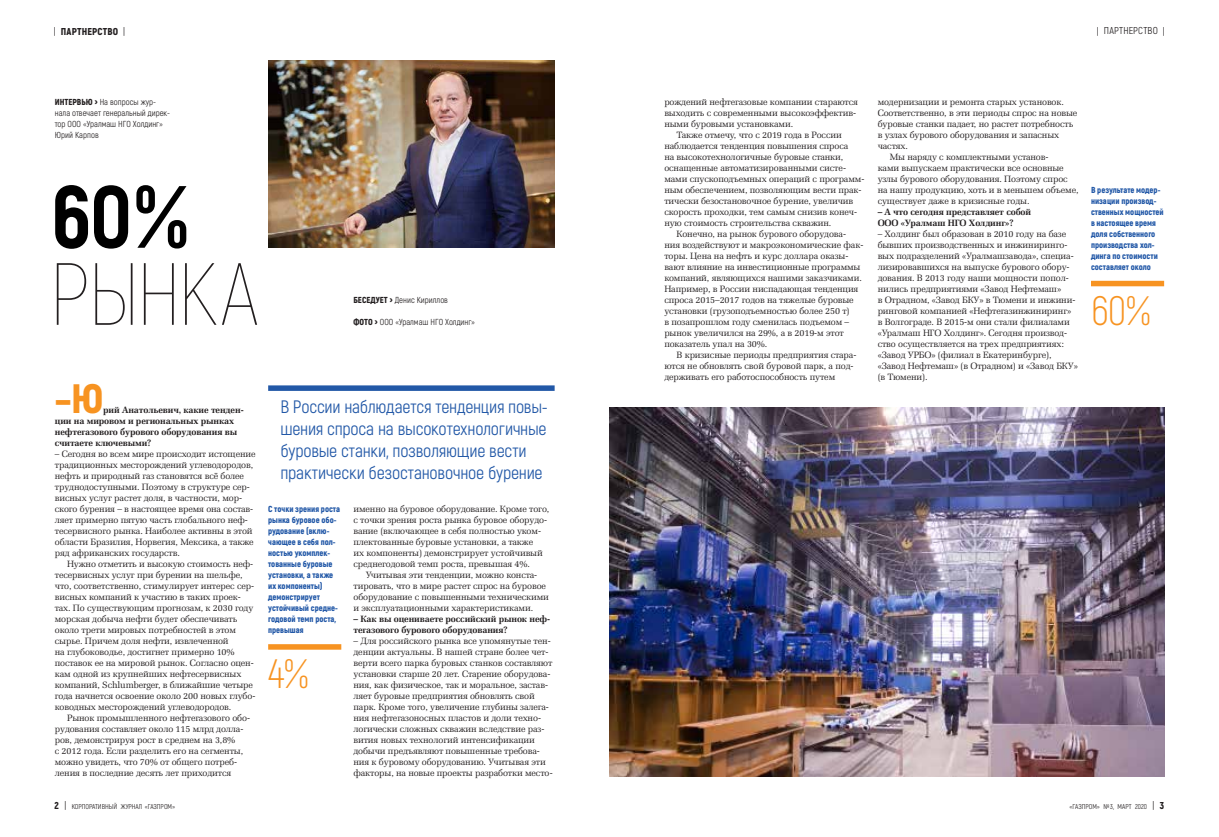
<style>
.page{position:relative;width:1219px;height:837px;background:#fff}
.page>*{position:absolute;margin:0;border:0;box-sizing:border-box;transform-origin:0 0}
.t1{font:100 88px "Akrobat";letter-spacing:-.035em;color:#231f20}
.t2{font:800 88px "Akrobat";color:#000}
.t3{font:300 41px "Akrobat";color:#f79321}
.t4{font:900 41px "Akrobat";color:#f79321}
.t5{font:18px/22px "Akrobat";letter-spacing:-.01em;color:#2258a7}
.t6{font:900 10px "Akrobat";letter-spacing:.015em;color:#231f20}
.t7{font:10px "Akrobat";letter-spacing:.02em;color:#231f20}
.t8{font:9.2px/11px "Zapf Elliptical 711 BT";letter-spacing:-.015em;color:#231f20}
.t9{font:700 9.2px/11px "Zapf Elliptical 711 BT";letter-spacing:-.015em;color:#231f20}
.t10{font:900 8.7px/11px "Akrobat";color:#2258a7}
.t11{font:8.7px/11px "Akrobat";color:#231f20}
.t12{font:7px "Akrobat";color:#231f20}
.s1{font-weight:400}
.s2{font-weight:900}
.s3{font-weight:900;font-size:11px}
.s4{font-weight:900;font-size:10px}
.s5{font-size:10px}
.s6{font-weight:600;font-size:5px}
</style>
<div class="page">
<img style="left:268px;top:60px;width:287px;height:188px">
<svg style="left:457px;top:66px;width:10px;height:8px"></svg>
<svg style="left:432px;top:66px;width:8px;height:8px"></svg>
<div style="left:268px;top:644px;width:73px;height:5px;background:#f79321"></div>
<img style="left:609px;top:407px;width:555px;height:369px">
<div style="left:268px;top:385px;width:287px;height:6px;background:#2258a7"></div>
<div style="left:1091px;top:281px;width:73px;height:5px;background:#f79321"></div>
<p class="t6" style="left:54px;top:25px;width:73px"><span class="s1">|</span> ПАРТНЕРСТВО <span class="s1">|</span></p>
<p class="t7" style="left:1097px;top:25px;width:69px">| ПАРТНЕРСТВО |</p>
<p class="t11" style="left:55px;top:96px;width:117px"><span class="s2">ИНТЕРВЬЮ</span> <span class="s3">›</span> На вопросы жур&shy;нала отвечает генеральный дирек&shy;тор ООО «Уралмаш НГО Холдинг»<br>Юрий Карпов</p>
<h1 class="t2" style="left:51px;top:161px;width:138px">60%</h1>
<h1 class="t1" style="left:49px;top:243px;width:211px">рынка</h1>
<p class="t11" style="left:353px;top:294px;width:96px"><span class="s2">БЕСЕДУЕТ</span> <span class="s3">›</span> Денис Кириллов</p>
<p class="t11" style="left:353px;top:316px;width:123px"><span class="s2">ФОТО</span> <span class="s3">›</span> ООО «Уралмаш НГО Холдинг»</p>
<h2 class="t4" style="left:55px;top:372px;width:50px">–Ю</h2>
<p class="t9" style="left:55px;top:404px;width:190px;text-indent:48px">рий Анатольевич, какие тенден&shy;ции на мировом и региональных рынках нефтегазового бурового оборудования вы считаете ключевыми?</p>
<p class="t8" style="left:55px;top:448px;width:202px">– Сегодня во всем мире происходит истощение традиционных месторождений углеводородов, нефть и природный газ становятся всё более труднодоступными. Поэтому в структуре сер&shy;висных услуг растет доля, в частности, мор&shy;ского бурения – в настоящее время она состав&shy;ляет примерно пятую часть глобального неф&shy;тесервисного рынка. Наиболее активны в этой области Бразилия, Норвегия, Мексика, а также ряд африканских государств.</p>
<p class="t8" style="left:55px;top:558px;width:202px;text-indent:12px">Нужно отметить и высокую стоимость неф&shy;тесервисных услуг при бурении на шельфе, что, соответственно, стимулирует интерес сер&shy;висных компаний к участию в таких проек&shy;тах. По существующим прогнозам, к 2030 году морская добыча нефти будет обеспечивать около трети мировых потребностей в этом сырье. Причем доля нефти, извлеченной<br>на глубоководье, достигнет примерно 10% поставок ее на мировой рынок. Согласно оцен&shy;кам одной из крупнейших нефтесервисных компаний, Schlumberger, в ближайшие четыре года начнется освоение около 200 новых глубо&shy;ководных месторождений углеводородов.</p>
<p class="t8" style="left:55px;top:712px;width:197px;text-indent:12px">Рынок промышленного нефтегазового обо&shy;рудования составляет около 115 млрд долла&shy;ров, демонстрируя рост в среднем на 3,8%<br>с 2012 года. Если разделить его на сегменты, можно увидеть, что 70% от общего потреб&shy;ления в последние десять лет приходится</p>
<h3 class="t5" style="left:280px;top:395px;width:269px">В России наблюдается тенденция повы&shy;шения спроса на высокотехнологичные буровые станки, позволяющие вести практически безостановочное бурение</h3>
<p class="t10" style="left:268px;top:503px;width:73px">C точки зрения роста рынка буровое обо&shy;рудование (вклю&shy;чающее в себя пол&shy;ностью укомплек&shy;тованные буровые установки, а также их компоненты) демонстрирует устойчивый средне&shy;годовой темп роста, превышая</p>
<h2 class="t3" style="left:268px;top:649px;width:42px">4%</h2>
<p class="t8" style="left:353px;top:503px;width:197px">именно на буровое оборудование. Кроме того, с точки зрения роста рынка буровое оборудо&shy;вание (включающее в себя полностью уком&shy;плектованные буровые установки, а также<br>их компоненты) демонстрирует устойчивый среднегодовой темп роста, превышая 4%.</p>
<p class="t8" style="left:353px;top:569px;width:197px;text-indent:12px">Учитывая эти тенденции, можно конста&shy;тировать, что в мире растет спрос на буровое оборудование с повышенными техническими и эксплуатационными характеристиками.</p>
<p class="t9" style="left:353px;top:613px;width:198px">– Как вы оцениваете российский рынок неф&shy;тегазового бурового оборудования?</p>
<p class="t8" style="left:353px;top:635px;width:201px">– Для российского рынка все упомянутые тен&shy;денции актуальны. В нашей стране более чет&shy;верти всего парка буровых станков составляют установки старше 20 лет. Старение оборудова&shy;ния, как физическое, так и моральное, застав&shy;ляет буровые предприятия обновлять свой парк. Кроме того, увеличение глубины залега&shy;ния нефтегазоносных пластов и доли техно&shy;логически сложных скважин вследствие раз&shy;вития новых технологий интенсификации добычи предъявляют повышенные требова&shy;ния к буровому оборудованию. Учитывая эти факторы, на новые проекты разработки место-</p>
<p class="t8" style="left:664px;top:96px;width:195px">рождений нефтегазовые компании стараются</p>
<p class="t8" style="left:664px;top:107px;width:193px">выходить с современными высокоэффектив-</p>
<p class="t8" style="left:664px;top:118px;width:130px">ными буровыми установками.</p>
<p class="t8" style="left:676px;top:129px;width:167px">Также отмечу, что с 2019 года в России</p>
<p class="t8" style="left:664px;top:140px;width:186px">наблюдается тенденция повышения спроса</p>
<p class="t8" style="left:664px;top:151px;width:181px">на высокотехнологичные буровые станки,</p>
<p class="t8" style="left:664px;top:162px;width:183px">оснащенные автоматизированными систе-</p>
<p class="t8" style="left:664px;top:173px;width:202px">мами спускоподъемных операций с программ-</p>
<p class="t8" style="left:664px;top:184px;width:199px">ным обеспечением, позволяющим вести прак-</p>
<p class="t8" style="left:664px;top:195px;width:190px">тически безостановочное бурение, увеличив</p>
<p class="t8" style="left:664px;top:206px;width:194px">скорость проходки, тем самым снизив конеч-</p>
<p class="t8" style="left:664px;top:217px;width:169px">ную стоимость строительства скважин.</p>
<p class="t8" style="left:676px;top:228px;width:171px">Конечно, на рынок бурового оборудова-</p>
<p class="t8" style="left:664px;top:239px;width:201px">ния воздействуют и макроэкономические фак-</p>
<p class="t8" style="left:664px;top:250px;width:186px">торы. Цена на нефть и курс доллара оказы-</p>
<p class="t8" style="left:664px;top:261px;width:198px">вают влияние на инвестиционные программы</p>
<p class="t8" style="left:664px;top:272px;width:199px">компаний, являющихся нашими заказчиками.</p>
<p class="t8" style="left:664px;top:283px;width:196px">Например, в России ниспадающая тенденция</p>
<p class="t8" style="left:664px;top:294px;width:191px">спроса 2015–2017 годов на тяжелые буровые</p>
<p class="t8" style="left:664px;top:305px;width:187px">установки (грузоподъемностью более 250 т)</p>
<p class="t8" style="left:664px;top:316px;width:186px">в позапрошлом году сменилась подъемом –</p>
<p class="t8" style="left:664px;top:327px;width:181px">рынок увеличился на 29%, а в 2019-м этот</p>
<p class="t8" style="left:664px;top:338px;width:105px">показатель упал на 30%.</p>
<p class="t8" style="left:676px;top:349px;width:181px">В кризисные периоды предприятия стара-</p>
<p class="t8" style="left:664px;top:360px;width:191px">ются не обновлять свой буровой парк, а под-</p>
<p class="t8" style="left:664px;top:371px;width:172px">держивать его работоспособность путем</p>
<p class="t8" style="left:878px;top:96px;width:188px">модернизации и ремонта старых установок.</p>
<p class="t8" style="left:878px;top:107px;width:201px">Соответственно, в эти периоды спрос на новые</p>
<p class="t8" style="left:878px;top:118px;width:197px">буровые станки падает, но растет потребность</p>
<p class="t8" style="left:878px;top:129px;width:183px">в узлах бурового оборудования и запасных</p>
<p class="t8" style="left:878px;top:140px;width:32px">частях.</p>
<p class="t8" style="left:890px;top:151px;width:160px">Мы наряду с комплектными установ-</p>
<p class="t8" style="left:878px;top:162px;width:188px">ками выпускаем практически все основные</p>
<p class="t8" style="left:878px;top:173px;width:192px">узлы бурового оборудования. Поэтому спрос</p>
<p class="t8" style="left:878px;top:184px;width:202px">на нашу продукцию, хоть и в меньшем объеме,</p>
<p class="t8" style="left:878px;top:195px;width:153px">существует даже в кризисные годы.</p>
<p class="t9" style="left:878px;top:206px;width:155px">– А что сегодня представляет собой<br>ООО «Уралмаш НГО Холдинг»?</p>
<p class="t8" style="left:878px;top:228px;width:202px">– Холдинг был образован в 2010 году на базе бывших производственных и инжиниринго&shy;вых подразделений «Уралмашзавода», специа&shy;лизировавшихся на выпуске бурового обору&shy;дования. В 2013 году наши мощности попол&shy;нились предприятиями «Завод Нефтемаш»<br>в Отрадном, «Завод БКУ» в Тюмени и инжини&shy;ринговой компанией «Нефтегазинжиниринг» в Волгограде. В 2015-м они стали филиалами «Уралмаш НГО Холдинг». Сегодня производ&shy;ство осуществляется на трех предприятиях: «Завод УРБО» (филиал в Екатеринбурге), «Завод Нефтемаш» (в Отрадном) и «Завод БКУ» (в Тюмени).</p>
<p class="t10" style="left:1091px;top:184px;width:74px">В результате модер&shy;низации производ&shy;ственных мощностей в настоящее время доля собственного производства хол&shy;динга по стоимости составляет около</p>
<h2 class="t3" style="left:1091px;top:286px;width:61px">60%</h2>
<p class="t12" style="left:55px;top:802px;width:122px"><span class="s4">2</span> <span class="s5">|</span> КОРПОРАТИВНЫЙ ЖУРНАЛ «ГАЗПРОМ»</p>
<p class="t12" style="left:1070px;top:802px;width:96px">«ГАЗПРОМ» N<sup>o</sup><span class="s6">–</span> 3, МАРТ 2020 <span class="s5">|</span> <span class="s4">3</span></p>
</div>
